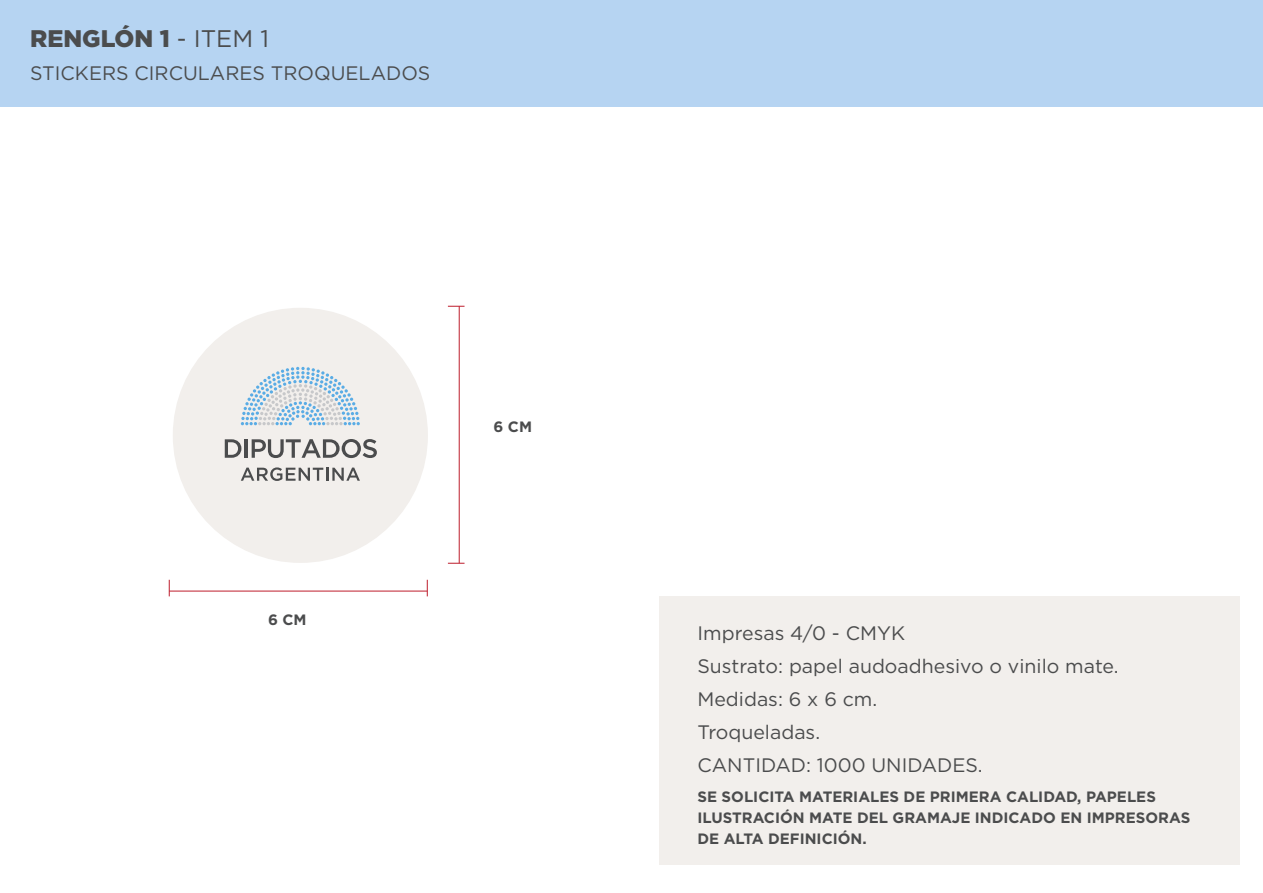
<style>
.page{position:relative;width:1263px;height:893px;background:#fff}
.page>*{position:absolute;margin:0;border:0;box-sizing:border-box;transform-origin:0 0}
.t1{font:900 24px "Gotham";color:#4b4c4d}
.t2{font:19.5px/33px "Gotham";color:#4b4c4d}
.t3{font:700 15px/21px "Gotham";color:#4b4c4d}
.s1{font-weight:400}
</style>
<div class="page">
<div style="left:659px;top:597px;width:580px;height:268px;background:#f2efec"></div>
<div style="left:0;top:0;width:1263px;height:106px;background:#b6d4f2"></div>
<hr style="left:169px;top:591px;width:258px;height:1px;background:#be1d2c">
<svg style="left:169px;top:580px;width:1px;height:16px"></svg>
<svg style="left:427px;top:580px;width:1px;height:16px"></svg>
<hr style="left:459px;top:306px;width:1px;height:257px;background:#be1d2c">
<svg style="left:448px;top:563px;width:16px;height:1px"></svg>
<svg style="left:448px;top:306px;width:16px;height:1px"></svg>
<div style="left:173px;top:308px;width:255px;height:255px;background:#f2efec;border-radius:50%"></div>
<svg style="left:241px;top:367px;width:119px;height:58px"></svg>
<svg style="left:225px;top:439px;width:16px;height:19px"></svg>
<hr style="left:244px;top:439px;width:4px;height:19px;background:#4b4c4d">
<svg style="left:252px;top:439px;width:125px;height:19px"></svg>
<svg style="left:241px;top:467px;width:119px;height:14px"></svg>
<p class="t1" style="left:30px;top:22px;width:240px">RENGLÓN 1 <span class="s1">- ITEM 1</span></p>
<p class="t2" style="left:30px;top:56px;width:402px">STICKERS CIRCULARES TROQUELADOS</p>
<p class="t3" style="left:268px;top:609px;width:40px">6 CM</p>
<p class="t3" style="left:493px;top:416px;width:40px">6 CM</p>
<p class="t2" style="left:697px;top:616px;width:423px">Impresas 4/0 - CMYK<br>Sustrato: papel audoadhesivo o vinilo mate.<br>Medidas: 6 x 6 cm.<br>Troqueladas.<br>CANTIDAD: 1000 UNIDADES.</p>
<p class="t3" style="left:697px;top:786px;width:494px">SE SOLICITA MATERIALES DE PRIMERA CALIDAD, PAPELES<br>ILUSTRACIÓN MATE DEL GRAMAJE INDICADO EN IMPRESORAS<br>DE ALTA DEFINICIÓN.</p>
</div>
